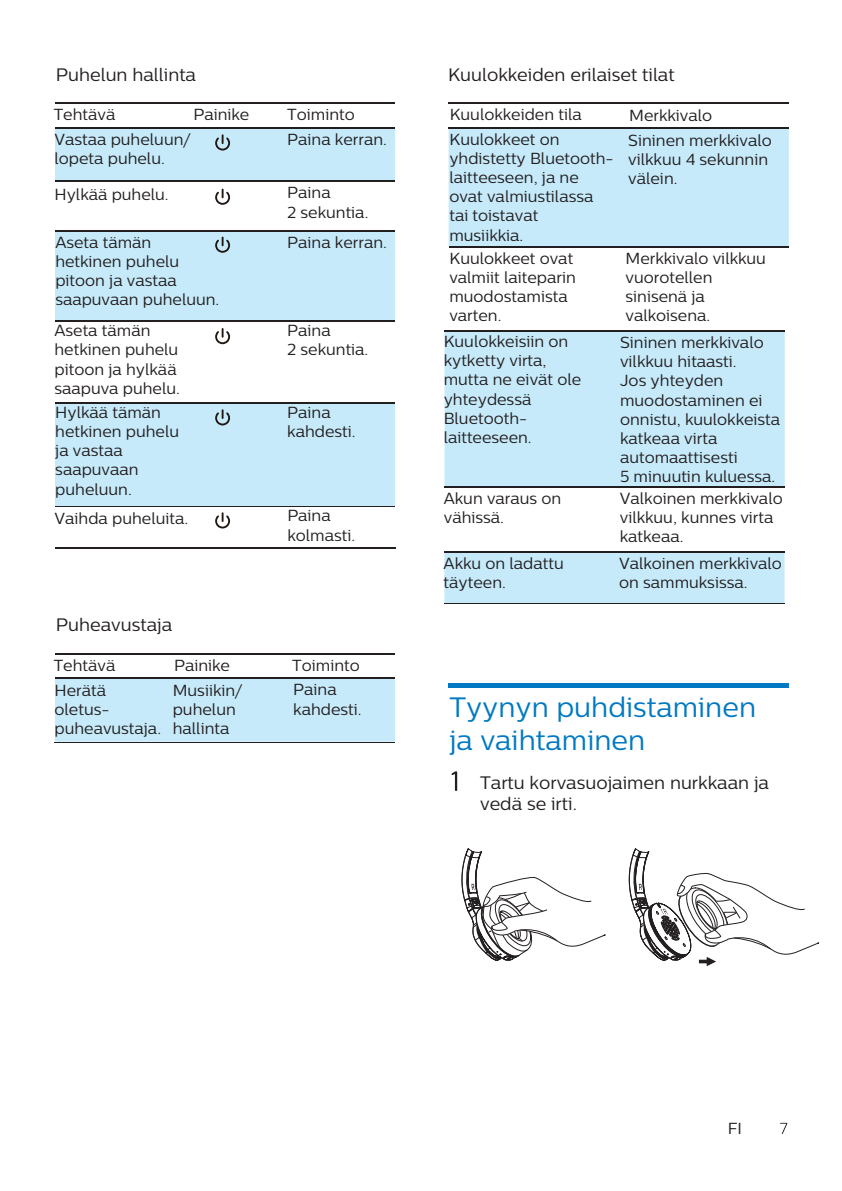
<style>
.page{position:relative;width:842px;height:1191px;background:#fff}
.page>*{position:absolute;margin:0;border:0;box-sizing:border-box;transform-origin:0 0}
.t1{font:28px/33.6px "Centrale Sans";color:#0079c2}
.t2{font:18px/21.6px "Centrale Sans";color:#231f20}
.t3{font:16px/19.2px "Centrale Sans";color:#231f20}
</style>
<div class="page">
<svg style="left:780px;top:1122px;width:7px;height:12px"></svg>
<svg style="left:444px;top:128px;width:345px;height:359px;fill:#c6eafa"></svg>
<hr style="left:449px;top:103px;width:164px;height:1px;background:#231f20">
<hr style="left:613px;top:103px;width:176px;height:1px;background:#231f20">
<hr style="left:449px;top:127px;width:164px;height:1px;background:#231f20">
<hr style="left:613px;top:127px;width:176px;height:1px;background:#231f20">
<hr style="left:449px;top:246px;width:165px;height:1px;background:#231f20">
<hr style="left:614px;top:246px;width:175px;height:1px;background:#231f20">
<hr style="left:444px;top:330px;width:165px;height:1px;background:#231f20">
<hr style="left:609px;top:330px;width:176px;height:1px;background:#231f20">
<div style="left:444px;top:552px;width:340px;height:51px;background:#c6eafa"></div>
<hr style="left:444px;top:487px;width:165px;height:1px;background:#231f20">
<hr style="left:609px;top:487px;width:176px;height:1px;background:#231f20">
<hr style="left:444px;top:551px;width:165px;height:1px;background:#231f20">
<hr style="left:609px;top:551px;width:175px;height:1px;background:#231f20">
<hr style="left:444px;top:603px;width:165px;height:1px;background:#231f20">
<hr style="left:609px;top:603px;width:175px;height:1px;background:#231f20">
<div style="left:55px;top:679px;width:340px;height:62px;background:#c6eafa"></div>
<hr style="left:55px;top:653px;width:108px;height:1px;background:#231f20">
<hr style="left:163px;top:653px;width:114px;height:1px;background:#231f20">
<hr style="left:277px;top:653px;width:118px;height:1px;background:#231f20">
<hr style="left:55px;top:678px;width:108px;height:1px;background:#231f20">
<hr style="left:163px;top:678px;width:114px;height:1px;background:#231f20">
<hr style="left:277px;top:678px;width:118px;height:1px;background:#231f20">
<hr style="left:55px;top:741px;width:108px;height:1px;background:#231f20">
<hr style="left:163px;top:741px;width:114px;height:1px;background:#231f20">
<hr style="left:277px;top:741px;width:118px;height:1px;background:#231f20">
<hr style="left:55px;top:506px;width:108px;height:1px;background:#231f20">
<hr style="left:163px;top:506px;width:114px;height:1px;background:#231f20">
<hr style="left:277px;top:506px;width:118px;height:1px;background:#231f20">
<hr style="left:55px;top:547px;width:109px;height:1px;background:#231f20">
<hr style="left:164px;top:547px;width:114px;height:1px;background:#231f20">
<hr style="left:278px;top:547px;width:117px;height:1px;background:#231f20">
<hr style="left:55px;top:402px;width:108px;height:1px;background:#231f20">
<hr style="left:163px;top:402px;width:114px;height:1px;background:#231f20">
<hr style="left:277px;top:402px;width:118px;height:1px;background:#231f20">
<hr style="left:55px;top:103px;width:108px;height:1px;background:#231f20">
<hr style="left:163px;top:103px;width:114px;height:1px;background:#231f20">
<hr style="left:277px;top:103px;width:118px;height:1px;background:#231f20">
<hr style="left:55px;top:127px;width:108px;height:1px;background:#231f20">
<hr style="left:163px;top:127px;width:114px;height:1px;background:#231f20">
<hr style="left:277px;top:127px;width:118px;height:1px;background:#231f20">
<hr style="left:55px;top:181px;width:108px;height:1px;background:#231f20">
<hr style="left:163px;top:181px;width:114px;height:1px;background:#231f20">
<hr style="left:277px;top:181px;width:118px;height:1px;background:#231f20">
<div style="left:55px;top:128px;width:340px;height:53px;background:#c6eafa"></div>
<svg style="left:215px;top:189px;width:15px;height:16px"></svg>
<div style="left:55px;top:231px;width:340px;height:90px;background:#c6eafa"></div>
<svg style="left:215px;top:328px;width:15px;height:16px"></svg>
<div style="left:55px;top:403px;width:340px;height:103px;background:#c6eafa"></div>
<svg style="left:215px;top:512px;width:15px;height:16px"></svg>
<hr style="left:449px;top:684px;width:340px;height:4px;background:#0079c2">
<svg style="left:451px;top:771px;width:6px;height:20px"></svg>
<svg style="left:461px;top:848px;width:145px;height:113px"></svg>
<svg style="left:628px;top:848px;width:191px;height:118px"></svg>
<p class="t2" style="left:56px;top:63px;width:142px">Puhelun hallinta</p>
<p class="t3" style="left:54px;top:105px;width:63px">Tehtävä</p>
<p class="t3" style="left:193px;top:105px;width:57px">Painike</p>
<p class="t3" style="left:287px;top:104px;width:69px">Toiminto</p>
<p class="t3" style="left:54px;top:130px;width:138px">Vastaa puheluun/ lopeta puhelu.</p>
<p class="t3" style="left:287px;top:129px;width:101px">Paina kerran.</p>
<p class="t3" style="left:54px;top:185px;width:116px">Hylkää puhelu.</p>
<p class="t3" style="left:55px;top:232px;width:166px">Aseta tämän hetkinen puhelu pitoon ja vastaa saapuvaan puheluun.</p>
<p class="t3" style="left:287px;top:183px;width:83px">Paina<br>2 sekuntia.</p>
<p class="t3" style="left:287px;top:232px;width:101px">Paina kerran.</p>
<p class="t3" style="left:54px;top:321px;width:127px">Aseta tämän hetkinen puhelu pitoon ja hylkää saapuva puhelu.</p>
<p class="t3" style="left:287px;top:320px;width:83px">Paina<br>2 sekuntia.</p>
<p class="t3" style="left:287px;top:402px;width:70px">Paina kahdesti.</p>
<p class="t3" style="left:55px;top:402px;width:125px">Hylkää tämän hetkinen puhelu ja vastaa saapuvaan puheluun.</p>
<p class="t3" style="left:55px;top:508px;width:135px">Vaihda puheluita.</p>
<p class="t3" style="left:287px;top:506px;width:69px">Paina kolmasti.</p>
<p class="t2" style="left:56px;top:614px;width:118px">Puheavustaja</p>
<p class="t3" style="left:54px;top:655px;width:63px">Tehtävä</p>
<p class="t3" style="left:174px;top:655px;width:57px">Painike</p>
<p class="t3" style="left:292px;top:655px;width:69px">Toiminto</p>
<p class="t3" style="left:55px;top:680px;width:108px">Herätä oletus&shy;puheavustaja.</p>
<p class="t3" style="left:173px;top:680px;width:72px">Musiikin/ puhelun hallinta</p>
<p class="t3" style="left:293px;top:680px;width:70px">Paina kahdesti.</p>
<p class="t2" style="left:448px;top:63px;width:228px">Kuulokkeiden erilaiset tilat</p>
<p class="t3" style="left:450px;top:105px;width:134px">Kuulokkeiden tila</p>
<p class="t3" style="left:629px;top:106px;width:85px">Merkkivalo</p>
<p class="t3" style="left:449px;top:129px;width:166px">Kuulokkeet on yhdistetty Bluetooth&shy;laitteeseen, ja ne ovat valmiustilassa tai toistavat musiikkia.</p>
<p class="t3" style="left:628px;top:130px;width:145px">Sininen merkkivalo vilkkuu 4 sekunnin välein.</p>
<p class="t3" style="left:449px;top:248px;width:128px">Kuulokkeet ovat valmiit laiteparin muodostamista varten.</p>
<p class="t3" style="left:444px;top:331px;width:139px">Kuulokkeisiin on kytketty virta, mutta ne eivät ole yhteydessä<br>Bluetooth&shy;laitteeseen.</p>
<p class="t3" style="left:620px;top:332px;width:162px">Sininen merkkivalo vilkkuu hitaasti.<br>Jos yhteyden muodostaminen ei onnistu, kuulokkeista katkeaa virta automaattisesti<br>5 minuutin kuluessa.</p>
<p class="t3" style="left:444px;top:488px;width:119px">Akun varaus on vähissä.</p>
<p class="t3" style="left:620px;top:488px;width:164px">Valkoinen merkkivalo vilkkuu, kunnes virta katkeaa.</p>
<p class="t3" style="left:444px;top:553px;width:122px">Akku on ladattu täyteen.</p>
<p class="t3" style="left:625px;top:248px;width:142px">Merkkivalo vilkkuu vuorotellen sinisenä ja valkoisena.</p>
<p class="t3" style="left:619px;top:553px;width:164px">Valkoinen merkkivalo on sammuksissa.</p>
<h1 class="t1" style="left:449px;top:689px;width:308px">Tyynyn puhdistaminen ja vaihtaminen</h1>
<p class="t2" style="left:480px;top:771px;width:291px">Tartu korvasuojaimen nurkkaan ja vedä se irti.</p>
<p class="t3" style="left:728px;top:1118px;width:16px">FI</p>
</div>
